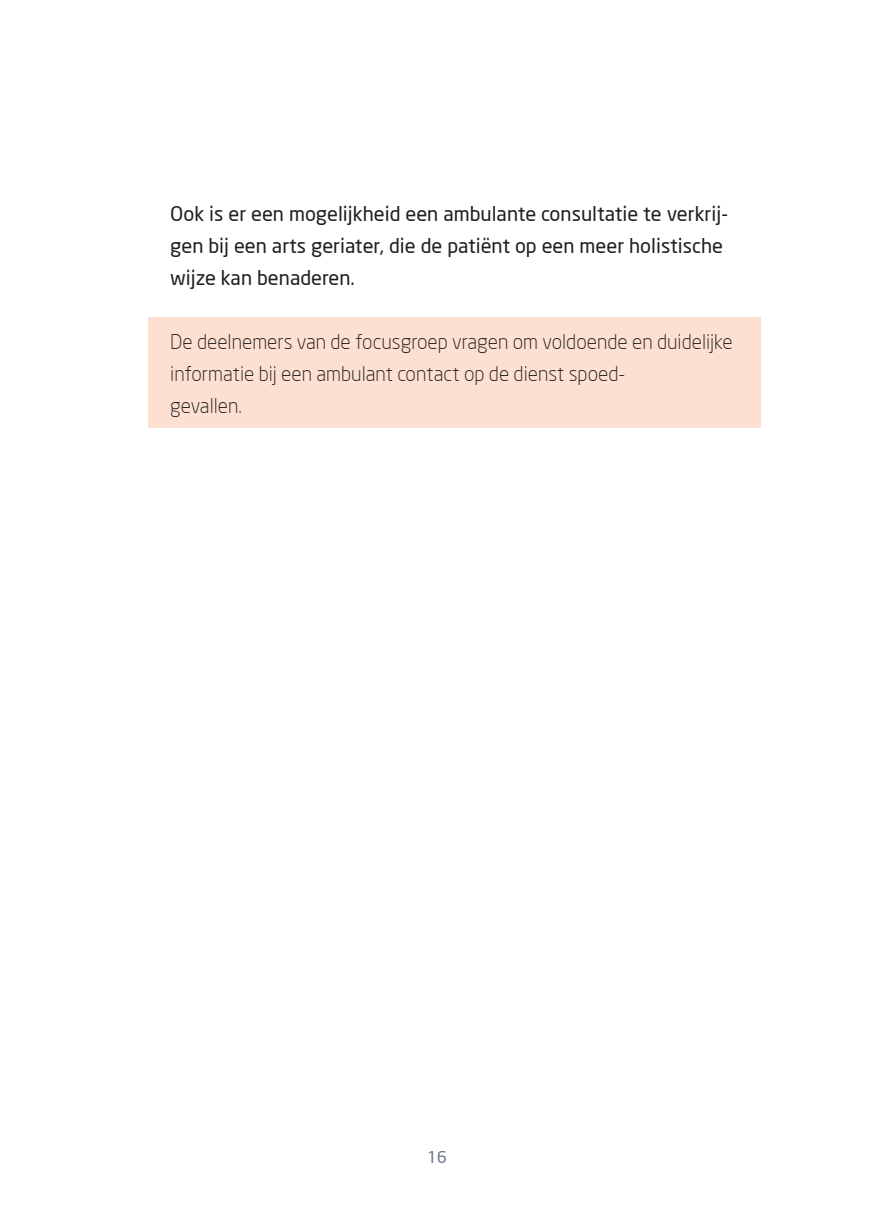
<style>
.page{position:relative;width:874px;height:1225px;background:#fff}
.page>*{position:absolute;margin:0;border:0;box-sizing:border-box;transform-origin:0 0}
.t1{font:20px/32px "Neo Sans";color:#231f20}
.t2{font:300 20px/32px "Neo Sans";color:#231f20}
.t3{font:16px "Neo Sans";color:#677387}
</style>
<div class="page">
<div style="left:147px;top:317px;width:613px;height:111px;background:#fde0d1"></div>
<p class="t1" style="left:170px;top:197px;width:559px">Ook is er een mogelijkheid een ambulante consultatie te verkrij&shy;gen bij een arts geriater, die de patiënt op een meer holistische wijze kan benaderen.</p>
<p class="t2" style="left:170px;top:325px;width:563px">De deelnemers van de focusgroep vragen om voldoende en duidelijke informatie bij een ambulant contact op de dienst spoed-<br>gevallen.</p>
<p class="t3" style="left:427px;top:1147px;width:21px">16</p>
</div>
